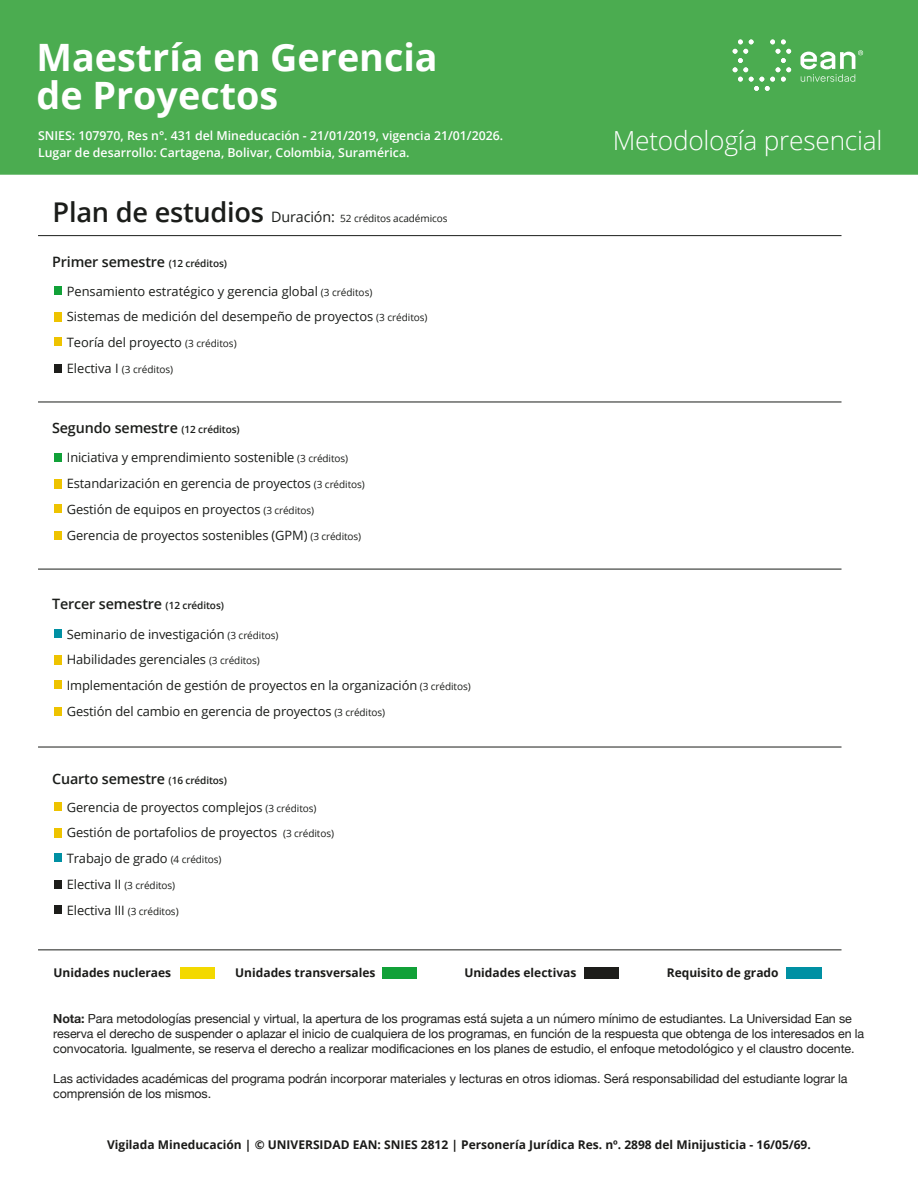
<style>
.page{position:relative;width:918px;height:1188px;background:#fff}
.page>*{position:absolute;margin:0;border:0;box-sizing:border-box;transform-origin:0 0}
.t1{font:700 37.65px/37.5px "Open Sans";color:#fff}
.t2{font:300 26.25px "Open Sans";letter-spacing:-.01em;color:#fff}
.t3{font:600 14.25px "Open Sans";letter-spacing:-.01em;color:#1b1d1a}
.t4{font:12.9px/25.8px "Open Sans";letter-spacing:-.01em;color:#1b1d1a}
.t5{font:12.45px/15px "Helvetica Neue";letter-spacing:-.01em;color:#21211f}
.t6{font:600 12.3px/17.2px "Open Sans";color:#fff}
.t7{font:700 12px "Open Sans";color:#1b1b19}
.t8{font:10.05px "Open Sans";letter-spacing:-.01em;color:#1b1d1a}
.s1{font-weight:600;font-size:27.15px}
.s2{font-size:14.25px}
.s3{font-size:10.05px}
.s4{font-size:12.9px}
.s5{font-weight:700}
</style>
<div class="page">
<div style="left:0;top:0;width:918px;height:175px;background:#4bac50"></div>
<hr style="left:38px;top:235px;width:804px;height:1px;background:#1b1d1a">
<hr style="left:38px;top:402px;width:804px;height:1px;background:#1b1d1a">
<hr style="left:38px;top:569px;width:804px;height:1px;background:#1b1d1a">
<hr style="left:38px;top:747px;width:804px;height:1px;background:#1b1d1a">
<hr style="left:38px;top:950px;width:804px;height:1px;background:#1b1d1a">
<div style="left:181px;top:967px;width:34px;height:11px;background:#f3d900"></div>
<div style="left:382px;top:967px;width:35px;height:11px;background:#11a138"></div>
<div style="left:584px;top:967px;width:35px;height:11px;background:#1d1d1a"></div>
<div style="left:54px;top:286px;width:8px;height:9px;background:#11a138"></div>
<div style="left:54px;top:312px;width:8px;height:9px;background:#eec300"></div>
<div style="left:54px;top:338px;width:8px;height:8px;background:#eec300"></div>
<div style="left:54px;top:364px;width:8px;height:9px;background:#1d1d1a"></div>
<div style="left:54px;top:453px;width:8px;height:9px;background:#11a138"></div>
<div style="left:54px;top:479px;width:8px;height:9px;background:#eec300"></div>
<div style="left:54px;top:505px;width:8px;height:8px;background:#eec300"></div>
<div style="left:54px;top:531px;width:8px;height:9px;background:#eec300"></div>
<div style="left:54px;top:802px;width:8px;height:9px;background:#eec300"></div>
<div style="left:54px;top:828px;width:8px;height:9px;background:#eec300"></div>
<div style="left:54px;top:854px;width:8px;height:8px;background:#0090a3"></div>
<div style="left:54px;top:880px;width:8px;height:9px;background:#1d1d1a"></div>
<div style="left:54px;top:629px;width:8px;height:9px;background:#0090a3"></div>
<div style="left:54px;top:655px;width:8px;height:9px;background:#eec300"></div>
<div style="left:54px;top:681px;width:8px;height:8px;background:#eec300"></div>
<div style="left:54px;top:707px;width:8px;height:9px;background:#eec300"></div>
<div style="left:54px;top:905px;width:8px;height:9px;background:#1d1d1a"></div>
<div style="left:786px;top:967px;width:35px;height:11px;background:#0090a3"></div>
<svg style="left:733px;top:40px;width:58px;height:51px"></svg>
<svg style="left:800px;top:50px;width:63px;height:32px"></svg>
<h1 class="t1" style="left:37px;top:38px;width:403px">Maestría en Gerencia de Proyectos</h1>
<p class="t6" style="left:38px;top:127px;width:467px">SNIES: 107970, Res n°. 431 del Mineducación - 21/01/2019, vigencia 21/01/2026.<br>Lugar de desarrollo: Cartagena, Bolivar, Colombia, Suramérica.</p>
<p class="t8" style="left:53px;top:212px;width:396px"><span class="s1">Plan de estudios</span> <span class="s2">Duración:</span> 52 créditos académicos</p>
<p class="t3" style="left:52px;top:252px;width:176px">Primer semestre <span class="s3">(12 créditos)</span></p>
<p class="t4" style="left:67px;top:278px;width:362px">Pensamiento estratégico y gerencia global <span class="s3">(3 créditos)<br></span>Sistemas de medición del desempeño de proyectos <span class="s3">(3 créditos)<br></span>Teoría del proyecto <span class="s3">(3 créditos)</span></p>
<p class="t8" style="left:67px;top:362px;width:108px"><span class="s4">Electiva I</span> (3 créditos)</p>
<p class="t3" style="left:52px;top:418px;width:189px">Segundo semestre <span class="s3">(12 créditos)</span></p>
<p class="t4" style="left:67px;top:445px;width:299px">Iniciativa y emprendimiento sostenible <span class="s3">(3 créditos)<br></span>Estandarización en gerencia de proyectos <span class="s3">(3 créditos)<br></span>Gestión de equipos en proyectos <span class="s3">(3 créditos)<br></span>Gerencia de proyectos sostenibles (GPM) <span class="s3">(3 créditos)</span></p>
<p class="t3" style="left:52px;top:594px;width:173px">Tercer semestre <span class="s3">(12 créditos)</span></p>
<p class="t4" style="left:67px;top:621px;width:405px">Seminario de investigación <span class="s3">(3 créditos)<br></span>Habilidades gerenciales <span class="s3">(3 créditos)<br></span>Implementación de gestión de proyectos en la organización <span class="s3">(3 créditos)<br></span>Gestión del cambio en gerencia de proyectos <span class="s3">(3 créditos)</span></p>
<p class="t3" style="left:52px;top:769px;width:176px">Cuarto semestre <span class="s3">(16 créditos)</span></p>
<p class="t4" style="left:67px;top:794px;width:269px">Gerencia de proyectos complejos <span class="s3">(3 créditos)<br></span>Gestión de portafolios de proyectos <span class="s3">(3 créditos)<br></span>Trabajo de grado <span class="s3">(4 créditos)</span></p>
<p class="t8" style="left:67px;top:878px;width:110px"><span class="s4">Electiva II</span> (3 créditos)</p>
<p class="t4" style="left:67px;top:897px;width:113px">Electiva III <span class="s3">(3 créditos)</span></p>
<h2 class="t2" style="left:613px;top:123px;width:271px">Metodología presencial</h2>
<p class="t7" style="left:54px;top:964px;width:119px">Unidades nucleraes</p>
<p class="t7" style="left:235px;top:964px;width:142px">Unidades transversales</p>
<p class="t7" style="left:464px;top:964px;width:114px">Unidades electivas</p>
<p class="t7" style="left:667px;top:964px;width:113px">Requisito de grado</p>
<p class="t5" style="left:53px;top:1012px;width:812px"><span class="s5">Nota:</span> Para metodologías presencial y virtual, la apertura de los programas está sujeta a un número mínimo de estudiantes. La Universidad Ean se reserva el derecho de suspender o aplazar el inicio de cualquiera de los programas, en función de la respuesta que obtenga de los interesados en la convocatoria. Igualmente, se reserva el derecho a realizar modificaciones en los planes de estudio, el enfoque metodológico y el claustro docente.</p>
<p class="t5" style="left:53px;top:1072px;width:796px">Las actividades académicas del programa podrán incorporar materiales y lecturas en otros idiomas. Será responsabilidad del estudiante lograr la comprensión de los mismos.</p>
<p class="t7" style="left:107px;top:1136px;width:705px">Vigilada Mineducación | © UNIVERSIDAD EAN: SNIES 2812 | Personería Jurídica Res. nº. 2898 del Minijusticia - 16/05/69.</p>
</div>
